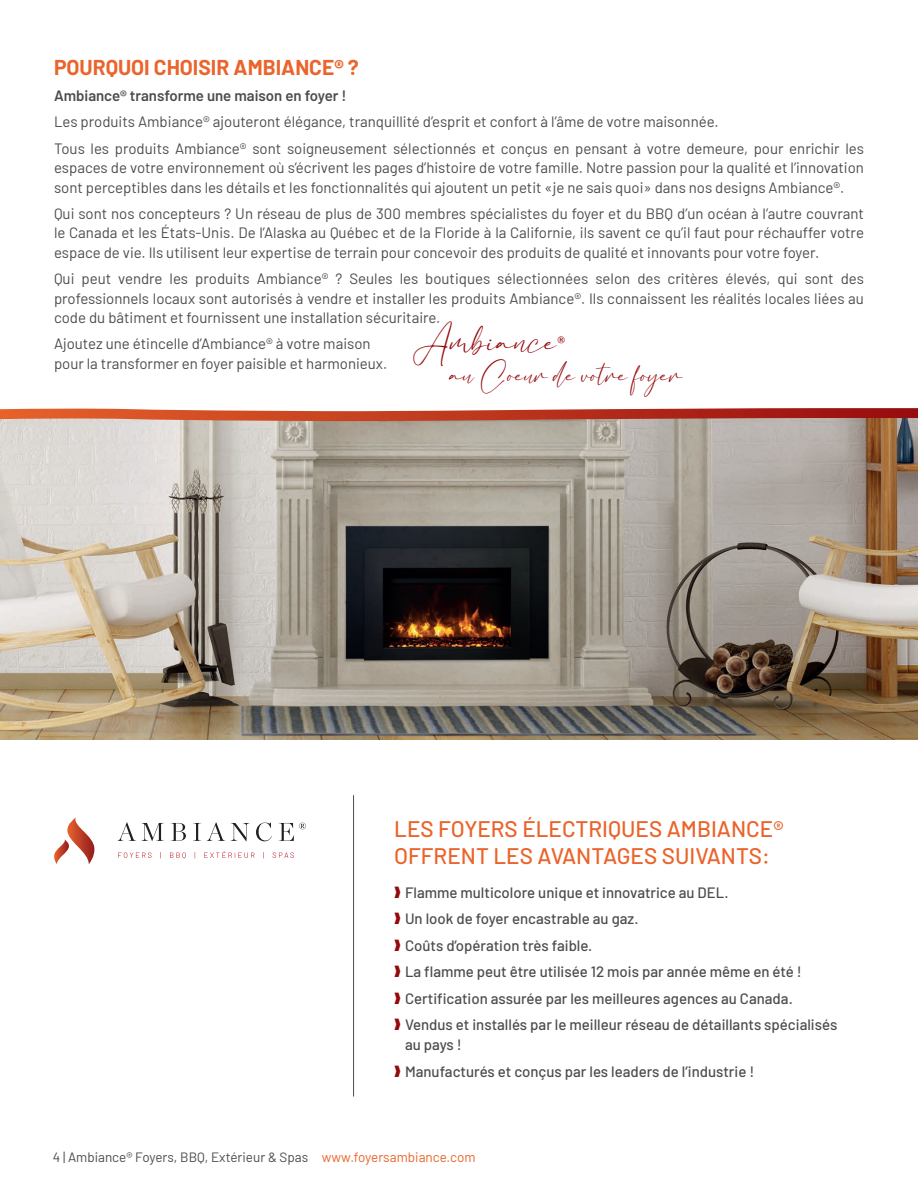
<style>
.page{position:relative;width:918px;height:1188px;background:#fff}
.page>*{position:absolute;margin:0;border:0;box-sizing:border-box;transform-origin:0 0}
.t1{font:35.7px "Bacalisties";color:#95080c}
.t2{font:27.6px "Bacalisties";color:#95080c}
.t3{font:500 22.5px/27px "Barlow";color:#ea642b}
.t4{font:700 21px "Barlow";color:#ea642b}
.t5{font:15px/19.5px "Barlow";color:#4b4c4d}
.t6{font:500 15px/26.5px "Barlow";color:#4b4c4d}
.t7{font:600 15px "Barlow";color:#4b4c4d}
.t8{font:13.5px "Barlow";color:#4b4c4d}
.t9{font:500 12.3px "Playfair Display";color:#95080c}
.s1{color:#95080c}
.s2{color:#ea642b}
</style>
<div class="page">
<hr style="left:353px;top:795px;width:1px;height:302px;background:#4b4c4d">
<img style="left:0;top:421px;width:918px;height:318px">
<svg style="left:0;top:408px;width:918px;height:13px;background:#c55d48"></svg>
<svg style="left:54px;top:817px;width:40px;height:47px"></svg>
<svg style="left:117px;top:822px;width:47px;height:19px"></svg>
<svg style="left:171px;top:823px;width:15px;height:18px"></svg>
<svg style="left:193px;top:823px;width:8px;height:18px"></svg>
<svg style="left:207px;top:822px;width:18px;height:19px"></svg>
<svg style="left:231px;top:823px;width:19px;height:18px"></svg>
<svg style="left:256px;top:822px;width:16px;height:19px"></svg>
<svg style="left:279px;top:823px;width:27px;height:18px"></svg>
<svg style="left:118px;top:853px;width:33px;height:5px"></svg>
<svg style="left:170px;top:853px;width:16px;height:6px"></svg>
<svg style="left:204px;top:851px;width:51px;height:7px"></svg>
<svg style="left:273px;top:853px;width:21px;height:5px"></svg>
<h3 class="t4" style="left:54px;top:52px;width:306px">POURQUOI CHOISIR AMBIANCE® ?</h3>
<p class="t7" style="left:54px;top:85px;width:294px">Ambiance® transforme une maison en foyer !</p>
<p class="t5" style="left:54px;top:108px;width:812px;line-height:26.2px">Les produits Ambiance® ajouteront élégance, tranquillité d’esprit et confort à l’âme de votre maisonnée.<br>Tous les produits Ambiance® sont soigneusement sélectionnés et conçus en pensant à votre demeure, pour enrichir les</p>
<p class="t5" style="left:54px;top:157px;width:811px">espaces de votre environnement où s’écrivent les pages d’histoire de votre famille. Notre passion pour la qualité et l’innovation sont perceptibles dans les détails et les fonctionnalités qui ajoutent un petit «je ne sais quoi» dans nos designs Ambiance®.</p>
<p class="t5" style="left:54px;top:203px;width:812px;text-align:justify">Qui sont nos concepteurs ? Un réseau de plus de 300 membres spécialistes du foyer et du BBQ d’un océan à l’autre couvrant le Canada et les États-Unis. De l’Alaska au Québec et de la Floride à la Californie, ils savent ce qu’il faut pour réchauffer votre espace de vie. Ils utilisent leur expertise de terrain pour concevoir des produits de qualité et innovants pour votre foyer.</p>
<p class="t5" style="left:54px;top:268px;width:812px;text-align:justify">Qui peut vendre les produits Ambiance® ? Seules les boutiques sélectionnées selon des critères élevés, qui sont des professionnels locaux sont autorisés à vendre et installer les produits Ambiance®. Ils connaissent les réalités locales liées au code du bâtiment et fournissent une installation sécuritaire.</p>
<p class="t5" style="left:54px;top:333px;width:335px">Ajoutez une étincelle d’Ambiance® à votre maison pour la transformer en foyer paisible et harmonieux.</p>
<h1 class="t1" style="left:413px;top:311px;width:145px">Ambiance</h1>
<p class="t9" style="left:557px;top:332px;width:10px">®</p>
<h2 class="t2" style="left:450px;top:352px;width:234px">au Coeur de votre foyer</h2>
<h3 class="t3" style="left:394px;top:814px;width:391px">LES FOYERS ÉLECTRIQUES AMBIANCE®<br>OFFRENT LES AVANTAGES SUIVANTS:</h3>
<p class="t6" style="left:394px;top:878px;width:445px"><span class="s1">❱</span> Flamme multicolore unique et innovatrice au DEL.<br><span class="s1">❱</span> Un look de foyer encastrable au gaz.<br><span class="s1">❱</span> Coûts d’opération très faible.<br><span class="s1">❱</span> La flamme peut être utilisée 12 mois par année même en été !<br><span class="s1">❱</span> Certification assurée par les meilleures agences au Canada.<br><span class="s1">❱</span> Vendus et installés par le meilleur réseau de détaillants spécialisés</p>
<p class="t6" style="left:394px;top:1030px;width:362px;text-indent:11px">au pays !<br><span class="s1">❱</span> Manufacturés et conçus par les leaders de l’industrie !</p>
<p class="t8" style="left:53px;top:1147px;width:424px">4 | Ambiance® Foyers, BBQ, Extérieur &amp; Spas <span class="s2">www.foyersambiance.com</span></p>
</div>
